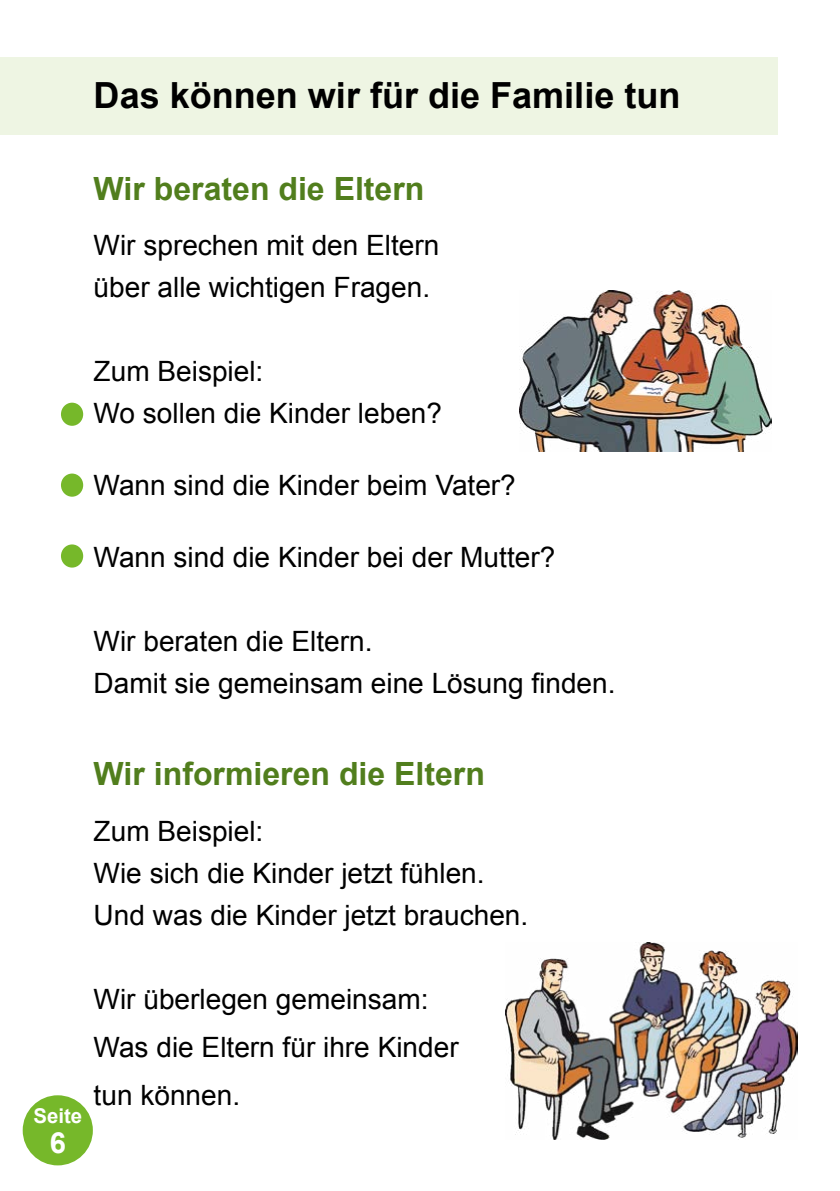
<style>
.page{position:relative;width:840px;height:1191px;background:#fff}
.page>*{position:absolute;margin:0;border:0;box-sizing:border-box;transform-origin:0 0}
.t1{font:700 36px "Arial";color:#000}
.t2{font:700 32px "Arial";color:#517e1d}
.t3{font:700 29px "Arial";color:#fff}
.t4{font:28px/42px "Arial";color:#000}
.t5{font:700 20.4px "Arial";color:#fff}
</style>
<div class="page">
<div style="left:23px;top:1095px;width:70px;height:70px;background:#76b82a;border-radius:50%"></div>
<div style="left:0;top:57px;width:777px;height:77px;background:#eef5e3"></div>
<img style="left:519px;top:291px;width:252px;height:161px">
<img style="left:505px;top:942px;width:292px;height:197px">
<div style="left:61px;top:403px;width:22px;height:23px;background:#76b82a;border-radius:50%"></div>
<div style="left:61px;top:473px;width:22px;height:24px;background:#76b82a;border-radius:50%"></div>
<div style="left:61px;top:544px;width:22px;height:23px;background:#76b82a;border-radius:50%"></div>
<p class="t1" style="left:94px;top:72px;width:588px">Das können wir für die Familie tun</p>
<p class="t2" style="left:94px;top:168px;width:332px">Wir beraten die Eltern</p>
<p class="t4" style="left:94px;top:224px;width:347px">Wir sprechen mit den Eltern über alle wichtigen Fragen.</p>
<p class="t4" style="left:94px;top:350px;width:350px">Zum Beispiel:<br>Wo sollen die Kinder leben?</p>
<p class="t4" style="left:94px;top:464px;width:423px">Wann sind die Kinder beim Vater?</p>
<p class="t4" style="left:94px;top:536px;width:463px">Wann sind die Kinder bei der Mutter?</p>
<p class="t4" style="left:94px;top:620px;width:523px">Wir beraten die Eltern.<br>Damit sie gemeinsam eine Lösung finden.</p>
<p class="t2" style="left:94px;top:752px;width:392px">Wir informieren die Eltern</p>
<p class="t4" style="left:94px;top:810px;width:436px">Zum Beispiel:<br>Wie sich die Kinder jetzt fühlen.<br>Und was die Kinder jetzt brauchen.</p>
<p class="t5" style="left:33px;top:1102px;width:50px">Seite</p>
<p class="t3" style="left:50px;top:1123px;width:18px">6</p>
<p class="t4" style="left:94px;top:975px;width:366px;line-height:48px">Wir überlegen gemeinsam:<br>Was die Eltern für ihre Kinder tun können.</p>
</div>
